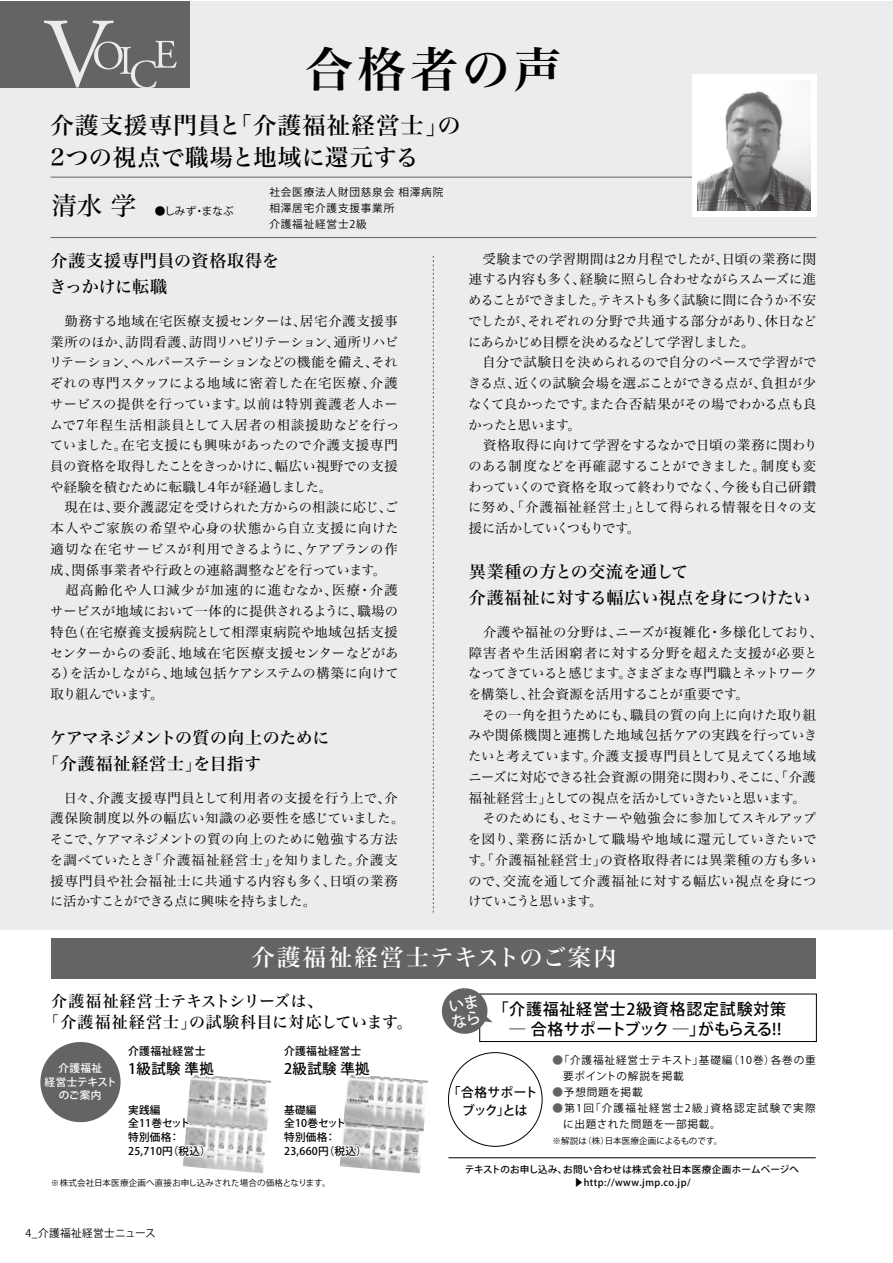
<style>
.page{position:relative;width:893px;height:1263px;background:#fff}
.page>*{position:absolute;margin:0;border:0;box-sizing:border-box;transform-origin:0 0}
.t1{font:47.85px "Hira Min Std N W6";letter-spacing:.09em;color:#000}
.t2{font:25.5px "Hira Min Std N W4";color:#000}
.t3{font:23.4px/32px "Hira Min Std N W5";letter-spacing:.05em;color:#000}
.t4{font:23.4px "Hira Min Std N W5";letter-spacing:.08em;color:#fff}
.t5{font:16.95px/26.1px "Hira Min Std N W5";letter-spacing:.015em;color:#000}
.t6{font:16.95px/26.1px "Hira Min Std N W5";letter-spacing:.04em;color:#000}
.t7{font:15.9px/21.3px "Hira Min Std N W5";letter-spacing:.03em;color:#000}
.t8{font:500 15.9px/20.2px "Koz Go Pro";letter-spacing:.05em;color:#000;text-align:right}
.t9{font:500 15.15px/16.2px "Koz Go Pro";color:#fff}
.t10{font:500 14.4px "Koz Go Pro";letter-spacing:.025em;color:#000}
.t11{font:13.35px/20.7px "Hira Min Std N W3";letter-spacing:.01em;color:#000}
.t12{font:500 12.75px/18.5px "Koz Go Pro";letter-spacing:-.025em;color:#000;text-align:center}
.t13{font:500 10.8px "Koz Go Pro";letter-spacing:.025em;color:#000}
.t14{font:10.65px/15.9px "Koz Go Pro";letter-spacing:.075em;color:#000}
.t15{font:500 10.65px/13.8px "Koz Go Pro";letter-spacing:.025em;color:#000}
.t16{font:10.65px/15.9px "Koz Go Pro";letter-spacing:.115em;color:#000}
.t17{font:10.65px "Koz Go Pro";letter-spacing:.035em;color:#000}
.t18{font:500 10.65px/13.8px "Koz Go Pro";letter-spacing:-.005em;color:#fff;text-align:center}
.t19{font:500 10.65px "Koz Go Pro";letter-spacing:.03em;color:#fff}
.t20{font:500 9.6px/12.8px "Koz Go Pro";letter-spacing:.03em;color:#000;text-align:center}
.t21{font:8.55px "Koz Go Pro";letter-spacing:.025em;color:#000}
.s1{color:#656464}
</style>
<div class="page">
<div style="left:0;top:1px;width:892px;height:928px;background:#ebecec"></div>
<div style="left:0;top:1px;width:189px;height:86px;background:#656464"></div>
<svg style="left:44px;top:21px;width:133px;height:67px"></svg>
<hr style="left:51px;top:177px;width:765px;height:1px;background:#656464">
<hr style="left:51px;top:237px;width:765px;height:1px;background:#656464">
<svg style="left:433px;top:256px;width:1px;height:659px"></svg>
<div style="left:692px;top:74px;width:124px;height:143px;background:#fff"></div>
<img style="left:698px;top:91px;width:112px;height:119px">
<img style="left:183px;top:1076px;width:86px;height:97px">
<div style="left:51px;top:938px;width:765px;height:40px;background:#656464"></div>
<img style="left:340px;top:1076px;width:88px;height:97px">
<svg style="left:113px;top:929px;width:108px;height:230px"></svg>
<svg style="left:269px;top:929px;width:108px;height:230px"></svg>
<div style="left:40px;top:1042px;width:81px;height:80px;background:#656464;border-radius:50%"></div>
<hr style="left:448px;top:1157px;width:368px;height:1px;background:#000">
<div style="left:479px;top:994px;width:338px;height:48px;border:1px solid #000"></div>
<svg style="left:441px;top:988px;width:52px;height:48px"></svg>
<h1 class="t1" style="left:305px;top:35px;width:258px">合格者の声</h1>
<h3 class="t3" style="left:51px;top:109px;width:412px">介護支援専門員と「介護福祉経営士」の<br>2つの視点で職場と地域に還元する</h3>
<h2 class="t2" style="left:51px;top:187px;width:87px">清水 学</h2>
<p class="t6" style="left:49px;top:247px;width:231px">介護支援専門員の資格取得をきっかけに転職</p>
<p class="t11" style="left:49px;top:310px;width:352px">　勤務する地域在宅医療支援センターは、居宅介護支援事業所のほか、訪問看護、訪問リハビリテーション、通所リハビリテーション、ヘルパーステーションなどの機能を備え、それぞれの専門スタッフによる地域に密着した在宅医療、介護サービスの提供を行っています。以前は特別養護老人ホームで7年程生活相談員として入居者の相談援助などを行っていました。在宅支援にも興味があったので介護支援専門員の資格を取得したことをきっかけに、幅広い視野での支援や経験を積むために転職し4年が経過しました。<br>　現在は、要介護認定を受けられた方からの相談に応じ、ご本人やご家族の希望や心身の状態から自立支援に向けた適切な在宅サービスが利用できるように、ケアプランの作成、関係事業者や行政との連絡調整などを行っています。　超高齢化や人口減少が加速的に進むなか、医療・介護サービスが地域において一体的に提供されるように、職場の特色（在宅療養支援病院として相澤東病院や地域包括支援センターからの委託、地域在宅医療支援センターなどがある）を活かしながら、地域包括ケアシステムの構築に向けて取り組んでいます。</p>
<p class="t5" style="left:42px;top:724px;width:289px;text-indent:8px">ケアマネジメントの質の向上のために「介護福祉経営士」を目指す</p>
<p class="t11" style="left:50px;top:787px;width:356px">　日々、介護支援専門員として利用者の支援を行う上で、介護保険制度以外の幅広い知識の必要性を感じていました。そこで、ケアマネジメントの質の向上のために勉強する方法を調べていたとき「介護福祉経営士」を知りました。介護支援専門員や社会福祉士に共通する内容も多く、日頃の業務に活かすことができる点に興味を持ちました。</p>
<p class="t14" style="left:269px;top:184px;width:175px">社会医療法人財団慈泉会 相澤病院相澤居宅介護支援事業所<br>介護福祉経営士2級</p>
<p class="t14" style="left:155px;top:204px;width:81px">●しみず・まなぶ</p>
<p class="t11" style="left:468px;top:248px;width:351px">　受験までの学習期間は2カ月程でしたが、日頃の業務に関連する内容も多く、経験に照らし合わせながらスムーズに進めることができました。テキストも多く試験に間に合うか不安でしたが、それぞれの分野で共通する部分があり、休日などにあらかじめ目標を決めるなどして学習しました。<br>　自分で試験日を決められるので自分のペースで学習ができる点、近くの試験会場を選ぶことができる点が、負担が少なくて良かったです。また合否結果がその場でわかる点も良かったと思います。<br>　資格取得に向けて学習をするなかで日頃の業務に関わりのある制度などを再確認することができました。制度も変わっていくので資格を取って終わりでなく、今後も自己研鑽に努め、「介護福祉経営士」として得られる情報を日々の支援に活かしていくつもりです。</p>
<p class="t5" style="left:469px;top:558px;width:343px">異業種の方との交流を通して<br>介護福祉に対する幅広い視点を身につけたい</p>
<p class="t11" style="left:468px;top:621px;width:356px">　介護や福祉の分野は、ニーズが複雑化・多様化しており、障害者や生活困窮者に対する分野を超えた支援が必要となってきていると感じます。さまざまな専門職とネットワークを構築し、社会資源を活用することが重要です。<br>　その一角を担うためにも、職員の質の向上に向けた取り組みや関係機関と連携した地域包括ケアの実践を行っていきたいと考えています。介護支援専門員として見えてくる地域ニーズに対応できる社会資源の開発に関わり、そこに、「介護福祉経営士」としての視点を活かしていきたいと思います。<br>　そのためにも、セミナーや勉強会に参加してスキルアップを図り、業務に活かして職場や地域に還元していきたいです。「介護福祉経営士」の資格取得者には異業種の方も多いので、交流を通して介護福祉に対する幅広い視点を身につけていこうと思います。</p>
<h3 class="t4" style="left:252px;top:941px;width:367px">介護福祉経営士テキストのご案内</h3>
<p class="t7" style="left:43px;top:990px;width:371px;text-indent:8px">介護福祉経営士テキストシリーズは、<br>「介護福祉経営士」の試験科目に対応しています。</p>
<p class="t13" style="left:128px;top:1044px;width:79px">介護福祉経営士</p>
<p class="t10" style="left:128px;top:1059px;width:87px">1級試験 準拠</p>
<p class="t13" style="left:284px;top:1044px;width:79px">介護福祉経営士</p>
<p class="t19" style="left:58px;top:1061px;width:45px">介護福祉</p>
<p class="t10" style="left:284px;top:1059px;width:87px">2級試験 準拠</p>
<p class="t18" style="left:45px;top:1075px;width:74px">経営士テキストのご案内</p>
<p class="t15" style="left:128px;top:1103px;width:84px">実践編<br>全11巻セット<br>特別価格：<br>25,710円（税込）</p>
<p class="t15" style="left:284px;top:1103px;width:84px">基礎編<br>全10巻セット<br>特別価格：<br>23,660円（税込）</p>
<p class="t21" style="left:51px;top:1177px;width:281px">※株式会社日本医療企画へ直接お申し込みされた場合の価格となります。</p>
<p class="t17" style="left:26px;top:1227px;width:132px">4_介護福祉経営士ニュース</p>
<p class="t9" style="left:448px;top:999px;width:32px;rotate:-10deg">いまなら</p>
<p class="t8" style="left:493px;top:999px;width:295px">「介護福祉経営士2級資格認定試験対策─ 合格サポートブック ─」がもらえる!!</p>
<p class="t14" style="left:563px;top:1053px;width:254px;text-indent:-11px"><span class="s1">●</span>「介護福祉経営士テキスト」基礎編（10巻）各巻の重要ポイントの解説を掲載</p>
<p class="t14" style="left:552px;top:1085px;width:92px"><span class="s1">●</span>予想問題を掲載</p>
<p class="t16" style="left:563px;top:1100px;width:254px;text-indent:-11px"><span class="s1">●</span>第1回「介護福祉経営士2級」資格認定試験で実際に出題された問題を一部掲載。</p>
<p class="t20" style="left:465px;top:1163px;width:336px">テキストのお申し込み、お問い合わせは株式会社日本医療企画ホームページへ▶http://www.jmp.co.jp/</p>
<p class="t12" style="left:448px;top:1083px;width:91px">「合格サポートブック」とは</p>
<p class="t21" style="left:552px;top:1135px;width:171px">※解説は（株）日本医療企画によるものです。</p>
</div>
